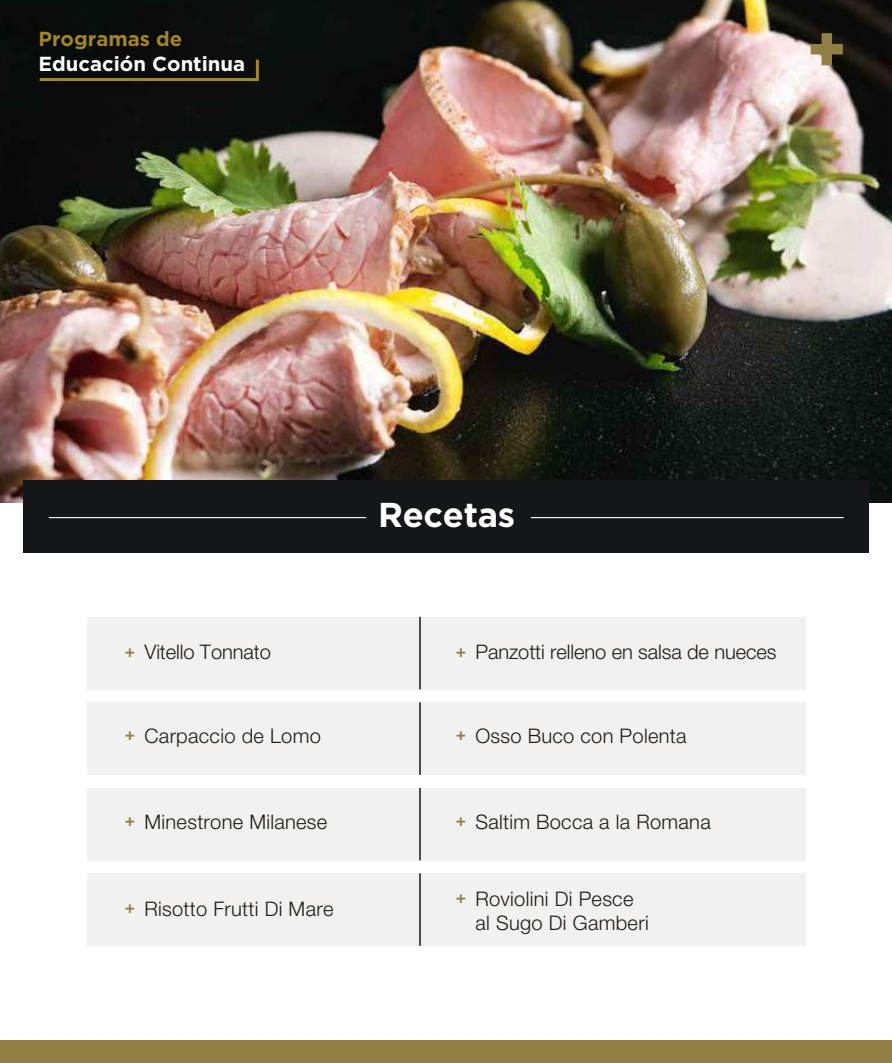
<style>
.page{position:relative;width:892px;height:1063px;background:#fff}
.page>*{position:absolute;margin:0;border:0;box-sizing:border-box;transform-origin:0 0}
.t1{font:700 34.5px "Gotham";letter-spacing:-.01em;color:#fff}
.t2{font:700 20.25px "Gotham";color:#fff}
.t3{font:700 20.25px "Gotham";color:#a3842e}
.t4{font:300 20.1px/24.2px "Helvetica Neue LT Std";letter-spacing:.015em;color:#201914}
.t5{font:300 20.1px "Helvetica Neue LT Std";letter-spacing:-.005em;color:#201914}
.s1{font-weight:700;font-size:17.25px;color:#927f45}
</style>
<div class="page">
<div style="left:87px;top:617px;width:718px;height:72px;background:#f1f1f1"></div>
<hr style="left:419px;top:617px;width:2px;height:72px;background:#151619">
<div style="left:87px;top:702px;width:718px;height:73px;background:#f1f1f1"></div>
<hr style="left:419px;top:702px;width:2px;height:73px;background:#151619">
<div style="left:87px;top:788px;width:718px;height:72px;background:#f1f1f1"></div>
<hr style="left:419px;top:788px;width:2px;height:72px;background:#151619">
<div style="left:87px;top:873px;width:718px;height:73px;background:#f1f1f1"></div>
<hr style="left:419px;top:873px;width:2px;height:73px;background:#151619">
<img style="left:0;top:0;width:892px;height:502px">
<div style="left:23px;top:480px;width:846px;height:72px;background:#151619"></div>
<div style="left:0;top:1041px;width:892px;height:22px;background:#927f45"></div>
<hr style="left:49px;top:517px;width:317px;height:1px;background:#fff">
<hr style="left:531px;top:517px;width:313px;height:1px;background:#fff">
<svg style="left:811px;top:33px;width:32px;height:32px"></svg>
<svg style="left:37px;top:57px;width:223px;height:26px;background:#1d1a0f"></svg>
<p class="t3" style="left:39px;top:27px;width:145px">Programas de</p>
<p class="t2" style="left:39px;top:52px;width:208px">Educación Continua</p>
<h1 class="t1" style="left:378px;top:495px;width:139px">Recetas</h1>
<p class="t5" style="left:125px;top:640px;width:148px"><span class="s1">+</span> Vitello Tonnato</p>
<p class="t5" style="left:456px;top:640px;width:322px"><span class="s1">+</span> Panzotti relleno en salsa de nueces</p>
<p class="t4" style="left:125px;top:723px;width:197px"><span class="s1">+</span> Carpaccio de Lomo</p>
<p class="t4" style="left:456px;top:723px;width:232px"><span class="s1">+</span> Osso Buco con Polenta</p>
<p class="t4" style="left:125px;top:809px;width:204px"><span class="s1">+</span> Minestrone Milanese</p>
<p class="t4" style="left:456px;top:809px;width:256px"><span class="s1">+</span> Saltim Bocca a la Romana</p>
<p class="t4" style="left:125px;top:896px;width:210px"><span class="s1">+</span> Risotto Frutti Di Mare</p>
<p class="t4" style="left:475px;top:886px;width:175px;text-indent:-20px"><span class="s1">+</span> Roviolini Di Pesce al Sugo Di Gamberi</p>
</div>
